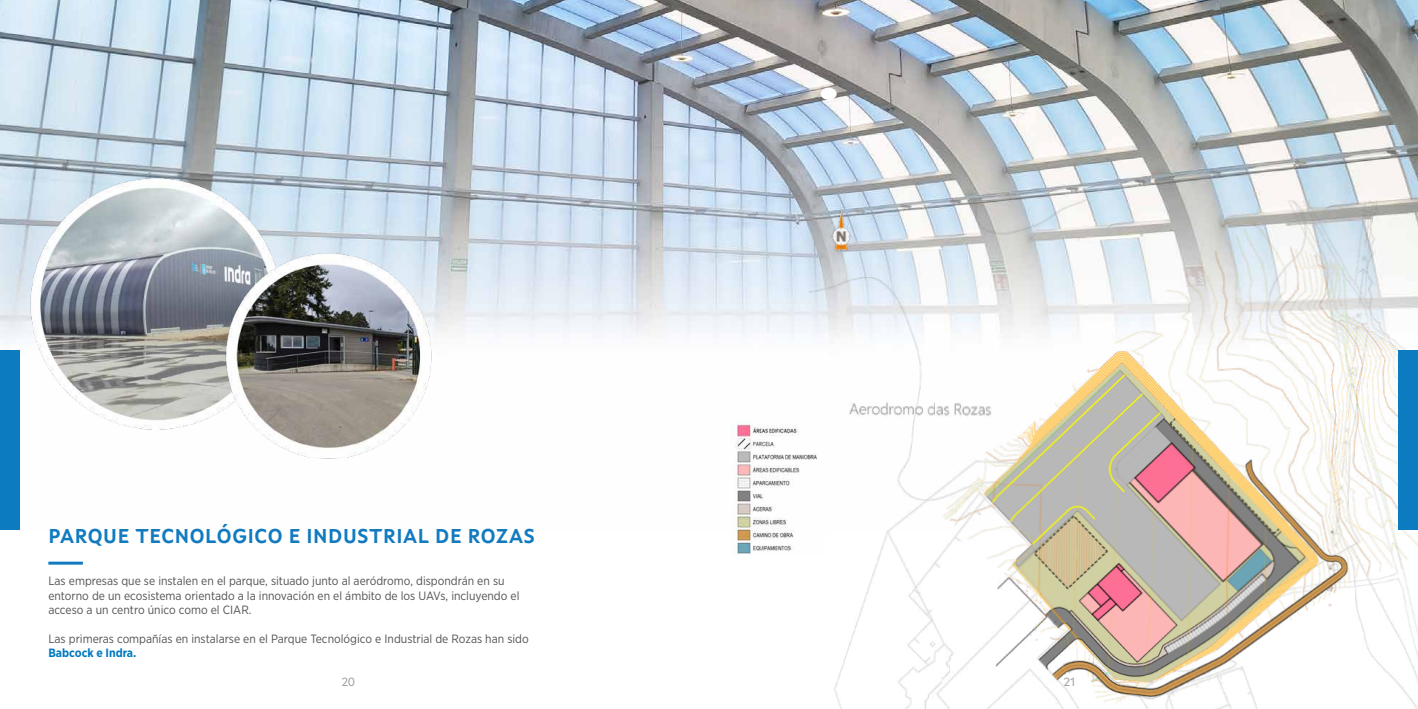
<style>
.page{position:relative;width:1418px;height:709px;background:#fff}
.page>*{position:absolute;margin:0;border:0;box-sizing:border-box;transform-origin:0 0}
.t1{font:700 20px "Xunta Sans";letter-spacing:.03em;color:#127bc0}
.t2{font:12px/14.4px "Gotham Narrow";color:#525251}
.t3{font:700 12px "Gotham Narrow";color:#007abf}
.t4{font:12px "Xunta Sans";color:#a3a3a3}
</style>
<div class="page">
<img style="left:0;top:0;width:1417px;height:530px">
<hr style="left:48px;top:561px;width:35px;height:3px;background:#127bc0">
<img style="left:20px;top:171px;width:273px;height:270px">
<img style="left:215px;top:243px;width:230px;height:227px">
<div style="left:0;top:350px;width:19px;height:179px;background:#0d7bc0"></div>
<img style="left:807px;top:198px;width:610px;height:511px">
<img style="left:731px;top:420px;width:94px;height:134px">
<div style="left:820px;top:88px;width:16px;height:12px;background:#fff;border-radius:50%"></div>
<div style="left:1398px;top:350px;width:19px;height:179px;background:#0d7bc0"></div>
<h1 class="t1" style="left:48px;top:524px;width:488px">PARQUE TECNOLÓGICO E INDUSTRIAL DE ROZAS</h1>
<p class="t2" style="left:48px;top:573px;width:472px">Las empresas que se instalen en el parque, situado junto al aeródromo, dispondrán en su entorno de un ecosistema orientado a la innovación en el ámbito de los UAVs, incluyendo el acceso a un centro único como el CIAR.</p>
<p class="t2" style="left:48px;top:631px;width:482px">Las primeras compañías en instalarse en el Parque Tecnológico e Industrial de Rozas han sido</p>
<p class="t3" style="left:48px;top:645px;width:89px">Babcock e Indra.</p>
<p class="t4" style="left:342px;top:674px;width:15px">20</p>
<p class="t4" style="left:1063px;top:674px;width:13px">21</p>
</div>
